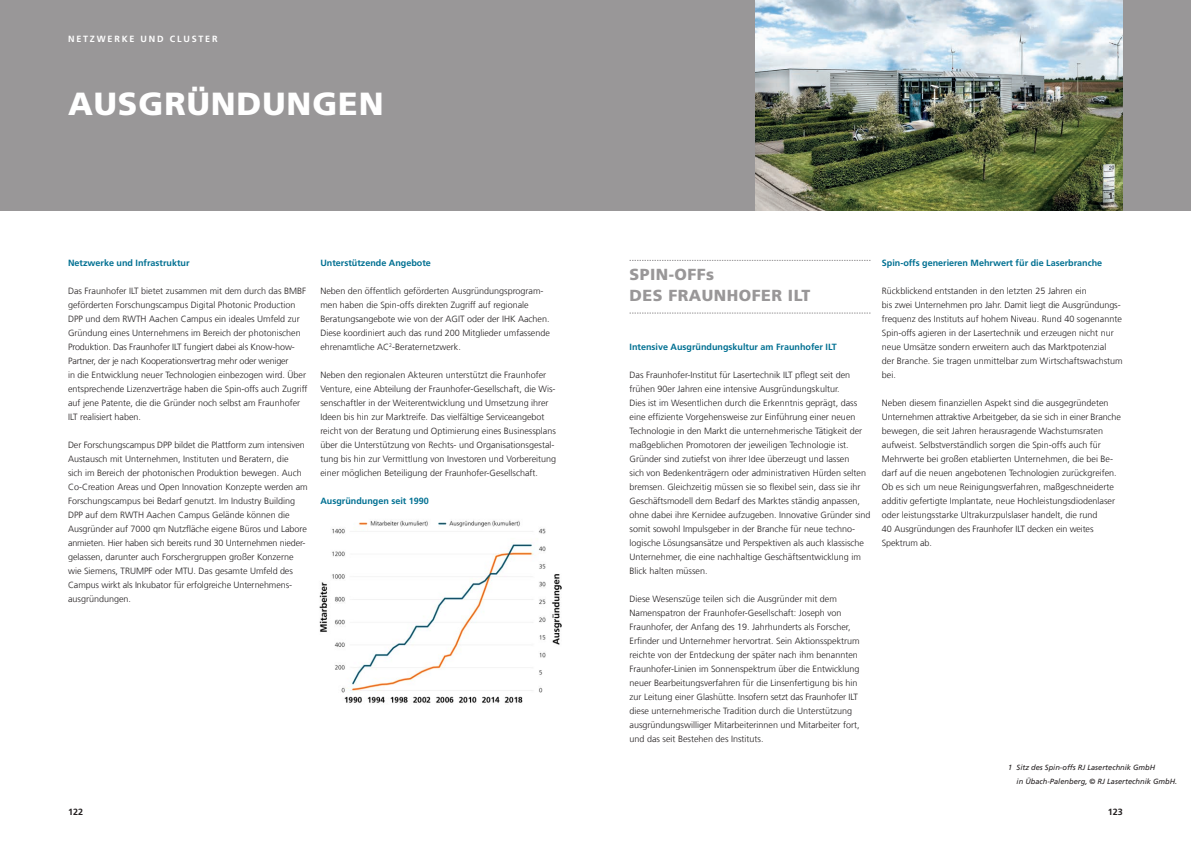
<style>
.page{position:relative;width:1191px;height:842px;background:#fff}
.page>*{position:absolute;margin:0;border:0;box-sizing:border-box;transform-origin:0 0}
.t1{font:900 32px "Frutiger LT Com";letter-spacing:.03em;color:#fff}
.t2{font:900 16px/21px "Frutiger LT Com";letter-spacing:.03em;color:#999798}
.t3{font:300 9px/14px "Frutiger LT Com";color:#231f20}
.t4{font:700 9px "Frutiger LT Com";color:#007092}
.t5{font:700 9px "Frutiger LT Com";letter-spacing:.2em;color:#fff}
.t6{font:700 9px "Frutiger LT Com";color:#231f20}
.t7{font:italic 7.5px/14px "Frutiger LT Com";color:#231f20}
</style>
<div class="page">
<div style="left:0;top:0;width:1191px;height:210px;background:#999798"></div>
<img style="left:755px;top:0;width:368px;height:210px">
<svg style="left:629px;top:260px;width:241px;height:1px"></svg>
<svg style="left:629px;top:313px;width:241px;height:1px"></svg>
<img style="left:319px;top:520px;width:242px;height:184px">
<p class="t5" style="left:68px;top:34px;width:151px">NETZWERKE UND CLUSTER</p>
<h1 class="t1" style="left:68px;top:84px;width:317px">AUSGRÜNDUNGEN</h1>
<p class="t4" style="left:68px;top:258px;width:123px">Netzwerke und Infrastruktur</p>
<p class="t3" style="left:68px;top:284px;width:241px">Das Fraunhofer ILT bietet zusammen mit dem durch das BMBF geförderten Forschungscampus Digital Photonic Production DPP und dem RWTH Aachen Campus ein ideales Umfeld zur Gründung eines Unternehmens im Bereich der photonischen Produktion. Das Fraunhofer ILT fungiert dabei als Know-how-Partner, der je nach Kooperationsvertrag mehr oder weniger<br>in die Entwicklung neuer Technologien einbezogen wird. Über entsprechende Lizenzverträge haben die Spin-offs auch Zugriff auf jene Patente, die die Gründer noch selbst am Fraunhofer ILT realisiert haben.</p>
<p class="t3" style="left:68px;top:438px;width:241px">Der Forschungscampus DPP bildet die Plattform zum intensiven Austausch mit Unternehmen, Instituten und Beratern, die<br>sich im Bereich der photonischen Produktion bewegen. Auch Co-Creation Areas und Open Innovation Konzepte werden am Forschungscampus bei Bedarf genutzt. Im Industry Building DPP auf dem RWTH Aachen Campus Gelände können die Ausgründer auf 7000 qm Nutzfläche eigene Büros und Labore anmieten. Hier haben sich bereits rund 30 Unternehmen nieder&shy;gelassen, darunter auch Forschergruppen großer Konzerne wie Siemens, TRUMPF oder MTU. Das gesamte Umfeld des Campus wirkt als Inkubator für erfolgreiche Unternehmens&shy;ausgründungen.</p>
<p class="t4" style="left:320px;top:258px;width:112px">Unterstützende Angebote</p>
<p class="t3" style="left:320px;top:284px;width:231px">Neben den öffentlich geförderten Ausgründungsprogram&shy;men haben die Spin-offs direkten Zugriff auf regionale Beratungsangebote wie von der AGIT oder der IHK Aachen.<br>Diese koordiniert auch das rund 200 Mitglieder umfassende ehrenamtliche AC<sup>2</sup>-Beraternetzwerk.</p>
<p class="t3" style="left:320px;top:368px;width:237px">Neben den regionalen Akteuren unterstützt die Fraunhofer Venture, eine Abteilung der Fraunhofer-Gesellschaft, die Wis&shy;senschaftler in der Weiterentwicklung und Umsetzung ihrer Ideen bis hin zur Marktreife. Das vielfältige Serviceangebot reicht von der Beratung und Optimierung eines Businessplans über die Unterstützung von Rechts- und Organisationsgestal&shy;tung bis hin zur Vermittlung von Investoren und Vorbereitung einer möglichen Beteiligung der Fraunhofer-Gesellschaft.</p>
<p class="t4" style="left:320px;top:496px;width:110px">Ausgründungen seit 1990</p>
<p class="t6" style="left:1108px;top:191px;width:7px">1</p>
<h2 class="t2" style="left:629px;top:264px;width:182px">SPIN-OFFs<br>DES FRAUNHOFER ILT</h2>
<p class="t4" style="left:629px;top:342px;width:209px">Intensive Ausgründungskultur am Fraunhofer ILT</p>
<p class="t3" style="left:629px;top:368px;width:242px">Das Fraunhofer-Institut für Lasertechnik ILT pflegt seit den frühen 90er Jahren eine intensive Ausgründungskultur.<br>Dies ist im Wesentlichen durch die Erkenntnis geprägt, dass eine effiziente Vorgehensweise zur Einführung einer neuen Technologie in den Markt die unternehmerische Tätigkeit der maßgeblichen Promotoren der jeweiligen Technologie ist.<br>Gründer sind zutiefst von ihrer Idee überzeugt und lassen<br>sich von Bedenkenträgern oder administrativen Hürden selten bremsen. Gleichzeitig müssen sie so flexibel sein, dass sie ihr Geschäftsmodell dem Bedarf des Marktes ständig anpassen, ohne dabei ihre Kernidee aufzugeben. Innovative Gründer sind somit sowohl Impulsgeber in der Branche für neue techno&shy;logische Lösungsansätze und Perspektiven als auch klassische Unternehmer, die eine nachhaltige Geschäftsentwicklung im Blick halten müssen.</p>
<p class="t3" style="left:629px;top:592px;width:232px">Diese Wesenszüge teilen sich die Ausgründer mit dem Namenspatron der Fraunhofer-Gesellschaft: Joseph von Fraunhofer, der Anfang des 19. Jahrhunderts als Forscher, Erfinder und Unternehmer hervortrat. Sein Aktionsspektrum reichte von der Entdeckung der später nach ihm benannten Fraunhofer-Linien im Sonnenspektrum über die Entwicklung neuer Bearbeitungsverfahren für die Linsenfertigung bis hin zur Leitung einer Glashütte. Insofern setzt das Fraunhofer ILT diese unternehmerische Tradition durch die Unterstützung ausgründungswilliger Mitarbeiterinnen und Mitarbeiter fort, und das seit Bestehen des Instituts.</p>
<p class="t4" style="left:882px;top:258px;width:222px">Spin-offs generieren Mehrwert für die Laserbranche</p>
<p class="t3" style="left:882px;top:284px;width:242px">Rückblickend entstanden in den letzten 25 Jahren ein<br>bis zwei Unternehmen pro Jahr. Damit liegt die Ausgründungs&shy;frequenz des Instituts auf hohem Niveau. Rund 40 sogenannte Spin-offs agieren in der Lasertechnik und erzeugen nicht nur neue Umsätze sondern erweitern auch das Marktpotenzial<br>der Branche. Sie tragen unmittelbar zum Wirtschaftswachstum bei.</p>
<p class="t3" style="left:882px;top:396px;width:240px">Neben diesem finanziellen Aspekt sind die ausgegründeten Unternehmen attraktive Arbeitgeber, da sie sich in einer Branche bewegen, die seit Jahren herausragende Wachstumsraten aufweist. Selbstverständlich sorgen die Spin-offs auch für Mehrwerte bei großen etablierten Unternehmen, die bei Be&shy;darf auf die neuen angebotenen Technologien zurückgreifen.<br>Ob es sich um neue Reinigungsverfahren, maßgeschneiderte additiv gefertigte Implantate, neue Hochleistungsdiodenlaser oder leistungsstarke Ultrakurzpulslaser handelt, die rund<br>40 Ausgründungen des Fraunhofer ILT decken ein weites Spektrum ab.</p>
<p class="t7" style="left:1016px;top:760px;width:162px;text-indent:-9px">1 Sitz des Spin-offs RJ Lasertechnik GmbH<br>in Übach-Palenberg, © RJ Lasertechnik GmbH.</p>
<p class="t6" style="left:68px;top:807px;width:17px">122</p>
<p class="t6" style="left:1108px;top:806px;width:17px">123</p>
</div>
